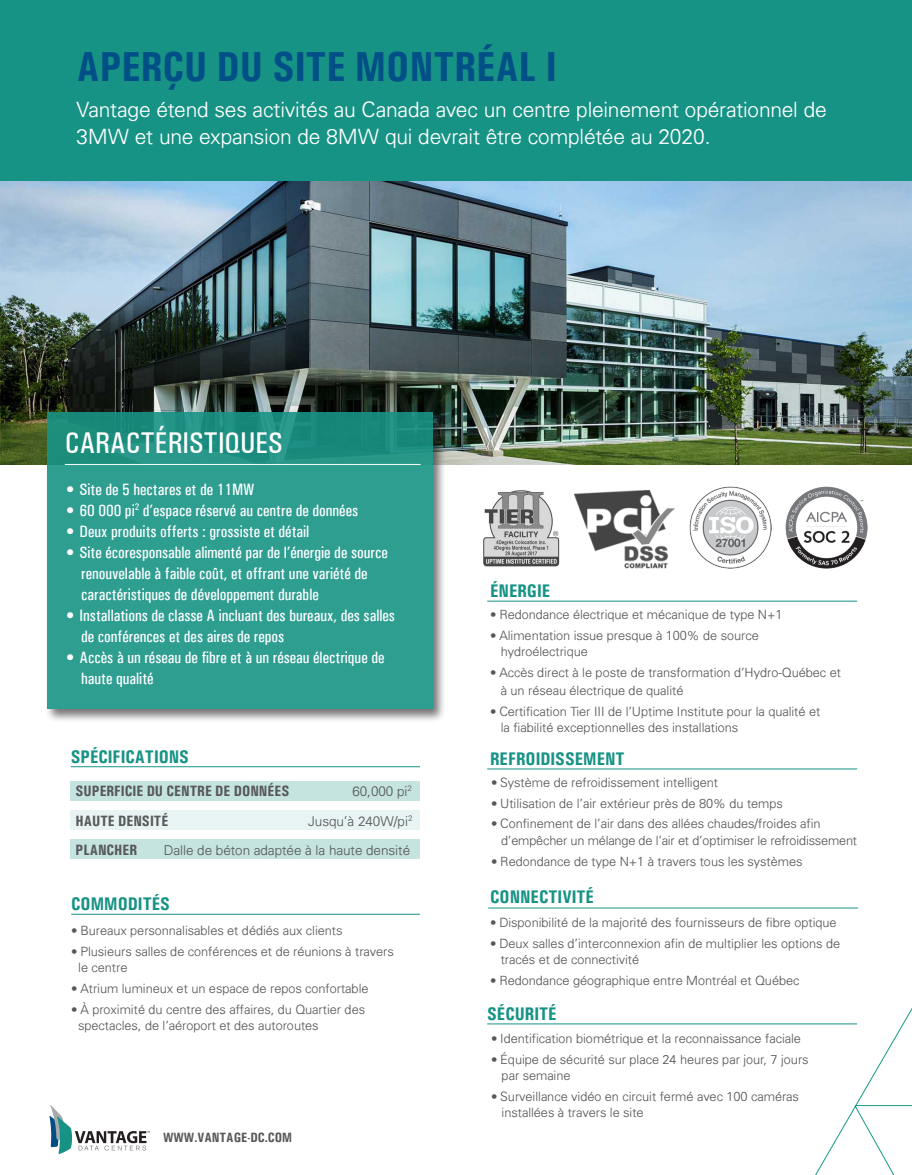
<style>
.page{position:relative;width:912px;height:1175px;background:#fff}
.page>*{position:absolute;margin:0;border:0;box-sizing:border-box;transform-origin:0 0}
.page_header{font:700 condensed 42px "Univers";color:#014f87}
.sub_head_white{font:500 condensed 30px "Univers";color:#fff}
.page_header-2{font:300 21px/27px "Univers";letter-spacing:-.005em;color:#fff}
.sub_head_green{font:700 condensed 18.3px "Univers";color:#179385}
.t1{font:500 condensed 16.5px/21px "Univers";color:#fff}
.DM_COPY{font:700 condensed 15px "Univers";color:#57585a}
.DM_COPY-2{font:300 13.5px "Univers";color:#57585a}
.sub_head_green-2{font:700 condensed 13.5px "Univers";color:#57585a}
.DM_COPY-3{font:300 12.75px/18px "Univers";color:#57585a}
.s1{font-weight:700;font-stretch:condensed}
</style>
<div class="page">
<svg style="left:49px;top:1105px;width:101px;height:49px"></svg>
<img style="left:0;top:180px;width:912px;height:284px">
<div style="left:71px;top:781px;width:349px;height:19px;background:#c5e4e0"></div>
<div style="left:71px;top:810px;width:349px;height:19px;background:#e8f4f3"></div>
<div style="left:71px;top:839px;width:349px;height:20px;background:#c5e4e0"></div>
<div style="left:0;top:0;width:912px;height:180px;background:#179385"></div>
<div style="left:45px;top:410px;width:401px;height:312px;background:#231f20;opacity:.7"></div>
<svg style="left:47px;top:413px;width:386px;height:296px;background:#2b9b8e"></svg>
<hr style="left:65px;top:464px;width:356px;height:1px;background:#fff">
<hr style="left:487px;top:768px;width:370px;height:1px;background:#179385">
<svg style="left:679px;top:907px;width:233px;height:267px"></svg>
<hr style="left:71px;top:766px;width:349px;height:1px;background:#179385">
<hr style="left:71px;top:914px;width:349px;height:1px;background:#179385">
<hr style="left:488px;top:907px;width:370px;height:1px;background:#179385">
<hr style="left:487px;top:1023px;width:370px;height:1px;background:#179385">
<hr style="left:487px;top:601px;width:370px;height:1px;background:#179385">
<img style="left:483px;top:490px;width:76px;height:77px">
<img style="left:575px;top:491px;width:100px;height:78px">
<img style="left:690px;top:486px;width:82px;height:82px">
<img style="left:785px;top:486px;width:82px;height:82px">
<p class="page_header" style="left:76px;top:41px;width:482px">APERÇU DU SITE MONTRÉAL I</p>
<p class="page_header-2" style="left:76px;top:95px;width:752px">Vantage étend ses activités au Canada avec un centre pleinement opérationnel de<br>3MW et une expansion de 8MW qui devrait être complétée au 2020.</p>
<p class="sub_head_white" style="left:65px;top:425px;width:219px">CARACTÉRISTIQUES</p>
<p class="t1" style="left:66px;top:478px;width:190px">• Site de 5 hectares et de 11MW</p>
<p class="t1" style="left:66px;top:499px;width:294px">• 60 000 pi<sup>2</sup> d’espace réservé au centre de données</p>
<p class="t1" style="left:66px;top:520px;width:245px">• Deux produits offerts : grossiste et détail</p>
<p class="t1" style="left:81px;top:541px;width:308px;text-indent:-15px">• Site écoresponsable alimenté par de l’énergie de source renouvelable à faible coût, et offrant une variété de caractéristiques de développement durable</p>
<p class="t1" style="left:81px;top:604px;width:315px;text-indent:-15px">• Installations de classe A incluant des bureaux, des salles de conférences et des aires de repos</p>
<p class="t1" style="left:81px;top:646px;width:305px;text-indent:-15px">• Accès à un réseau de fibre et à un réseau électrique de haute qualité</p>
<p class="sub_head_green" style="left:71px;top:745px;width:120px">SPÉCIFICATIONS</p>
<p class="DM_COPY" style="left:76px;top:781px;width:215px">SUPERFICIE DU CENTRE DE DONNÉES</p>
<p class="DM_COPY-2" style="left:352px;top:783px;width:61px">60,000 pi<sup>2</sup></p>
<p class="DM_COPY" style="left:76px;top:811px;width:94px">HAUTE DENSITÉ</p>
<p class="DM_COPY-2" style="left:308px;top:812px;width:106px">Jusqu’à 240W/pi<sup>2</sup></p>
<p class="DM_COPY" style="left:76px;top:840px;width:63px">PLANCHER</p>
<p class="DM_COPY-2" style="left:164px;top:841px;width:248px">Dalle de béton adaptée à la haute densité</p>
<p class="sub_head_green" style="left:490px;top:580px;width:61px">ÉNERGIE</p>
<p class="DM_COPY-3" style="left:490px;top:605px;width:294px"><span class="s1">•</span> Redondance électrique et mécanique de type N+1</p>
<p class="DM_COPY-3" style="left:490px;top:626px;width:270px"><span class="s1">•</span> Alimentation issue presque à 100% de source</p>
<p class="DM_COPY-3" style="left:501px;top:642px;width:89px">hydroélectrique</p>
<p class="DM_COPY-3" style="left:501px;top:663px;width:342px;text-indent:-11px"><span class="s1">•</span> Accès direct à le poste de transformation d’Hydro-Québec et à un réseau électrique de qualité</p>
<p class="DM_COPY-3" style="left:490px;top:702px;width:332px"><span class="s1">•</span> Certification Tier III de l’Uptime Institute pour la qualité et</p>
<p class="DM_COPY-3" style="left:501px;top:718px;width:239px">la fiabilité exceptionnelles des installations</p>
<p class="sub_head_green" style="left:490px;top:747px;width:136px">REFROIDISSEMENT</p>
<p class="DM_COPY-3" style="left:491px;top:773px;width:228px"><span class="s1">•</span> Système de refroidissement intelligent</p>
<p class="DM_COPY-3" style="left:491px;top:793px;width:293px"><span class="s1">•</span> Utilisation de l’air extérieur près de 80% du temps</p>
<p class="DM_COPY-3" style="left:491px;top:814px;width:331px"><span class="s1">•</span> Confinement de l’air dans des allées chaudes/froides afin</p>
<p class="DM_COPY-3" style="left:501px;top:831px;width:358px">d’empêcher un mélange de l’air et d’optimiser le refroidissement</p>
<p class="DM_COPY-3" style="left:491px;top:851px;width:313px"><span class="s1">•</span> Redondance de type N+1 à travers tous les systèmes</p>
<p class="sub_head_green" style="left:71px;top:893px;width:100px">COMMODITÉS</p>
<p class="sub_head_green" style="left:490px;top:885px;width:105px">CONNECTIVITÉ</p>
<p class="DM_COPY-3" style="left:490px;top:913px;width:348px"><span class="s1">•</span> Disponibilité de la majorité des fournisseurs de fibre optique</p>
<p class="DM_COPY-3" style="left:490px;top:934px;width:351px"><span class="s1">•</span> Deux salles d’interconnexion afin de multiplier les options de</p>
<p class="DM_COPY-3" style="left:501px;top:950px;width:140px">tracés et de connectivité</p>
<p class="DM_COPY-3" style="left:490px;top:971px;width:311px"><span class="s1">•</span> Redondance géographique entre Montréal et Québec</p>
<p class="sub_head_green" style="left:487px;top:1002px;width:71px">SÉCURITÉ</p>
<p class="DM_COPY-3" style="left:491px;top:1029px;width:311px"><span class="s1">•</span> Identification biométrique et la reconnaissance faciale</p>
<p class="DM_COPY-3" style="left:491px;top:1049px;width:319px"><span class="s1">•</span> Équipe de sécurité sur place 24 heures par jour, 7 jours</p>
<p class="DM_COPY-3" style="left:502px;top:1066px;width:70px">par semaine</p>
<p class="DM_COPY-3" style="left:491px;top:1087px;width:309px"><span class="s1">•</span> Surveillance vidéo en circuit fermé avec 100 caméras</p>
<p class="DM_COPY-3" style="left:502px;top:1103px;width:143px">installées à travers le site</p>
<p class="DM_COPY-3" style="left:71px;top:921px;width:273px"><span class="s1">•</span> Bureaux personnalisables et dédiés aux clients</p>
<p class="DM_COPY-3" style="left:71px;top:942px;width:324px"><span class="s1">•</span> Plusieurs salles de conférences et de réunions à travers</p>
<p class="DM_COPY-3" style="left:78px;top:958px;width:51px">le centre</p>
<p class="DM_COPY-3" style="left:71px;top:979px;width:299px"><span class="s1">•</span> Atrium lumineux et un espace de repos confortable</p>
<p class="DM_COPY-3" style="left:71px;top:999px;width:295px"><span class="s1">•</span> À proximité du centre des affaires, du Quartier des</p>
<p class="DM_COPY-3" style="left:78px;top:1016px;width:242px">spectacles, de l’aéroport et des autoroutes</p>
<p class="sub_head_green-2" style="left:163px;top:1129px;width:131px">WWW.VANTAGE-DC.COM</p>
</div>
